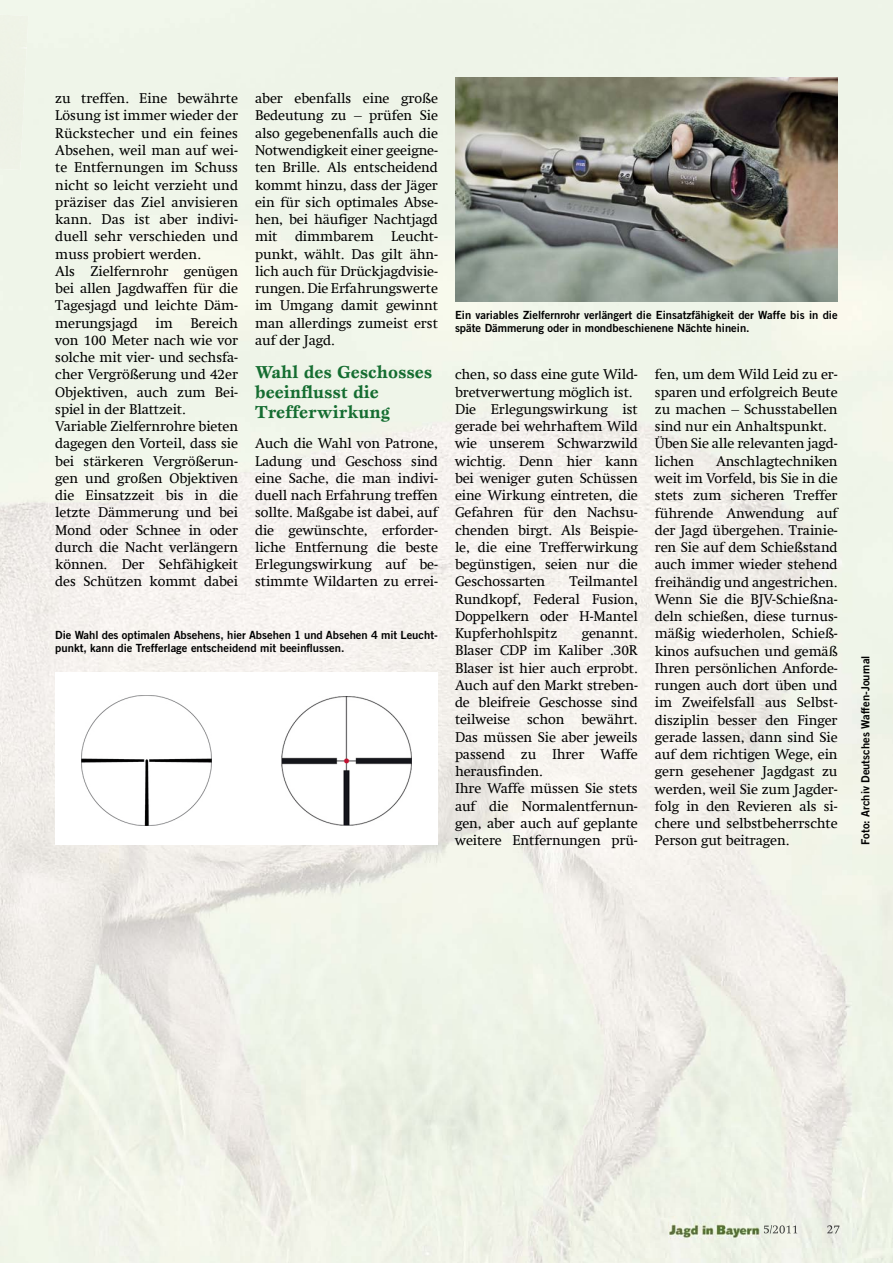
<style>
.page{position:relative;width:893px;height:1263px;background:#fff}
.page>*{position:absolute;margin:0;border:0;box-sizing:border-box;transform-origin:0 0}
.t1{font:700 18px/20.2px "Esprit Std";color:#156d31}
.t2{font:14.25px/17.2px "Swift Com";letter-spacing:-.01em;color:#000}
.t3{font:11.25px/13.5px "Trade Gothic LT Std Bd 2";color:#000}
</style>
<div class="page">
<img style="left:0;top:0;width:893px;height:1263px">
<svg style="left:827px;top:1225px;width:12px;height:8px"></svg>
<img style="left:764px;top:1225px;width:33px;height:8px">
<img style="left:668px;top:1216px;width:92px;height:26px">
<div style="left:0;top:15px;width:28px;height:155px;background:#eef2e6"></div>
<img style="left:455px;top:77px;width:383px;height:225px">
<div style="left:55px;top:672px;width:383px;height:173px;background:#fff"></div>
<img style="left:82px;top:696px;width:129px;height:129px">
<img style="left:282px;top:696px;width:129px;height:130px">
<p class="t2" style="left:55px;top:90px;width:184px">zu treffen. Eine bewährte<br>Lösung ist immer wieder der<br>Rückstecher und ein feines<br>Absehen, weil man auf wei&shy;te Entfernungen im Schuss nicht so leicht verzieht und präziser das Ziel anvisieren kann. Das ist aber indivi&shy;duell sehr verschieden und muss probiert werden.<br>Als Zielfernrohr genügen bei allen Jagdwaffen für die<br>Tagesjagd und leichte Däm&shy;merungsjagd im Bereich von 100 Meter nach wie vor solche mit vier- und sechsfa&shy;cher Vergrößerung und 42er<br>Objektiven, auch zum Bei&shy;spiel in der Blattzeit.<br>Variable Zielfernrohre bieten dagegen den Vorteil, dass sie bei stärkeren Vergrößerun&shy;gen und großen Objektiven die Einsatzzeit bis in die letzte Dämmerung und bei<br>Mond oder Schnee in oder durch die Nacht verlängern können. Der Sehfähigkeit des Schützen kommt dabei</p>
<p class="t2" style="left:255px;top:90px;width:184px;text-align:justify">aber ebenfalls eine große Bedeutung zu – prüfen Sie also gegebenenfalls auch die Notwendigkeit einer geeigne&shy;ten Brille. Als entscheidend kommt hinzu, dass der Jäger ein für sich optimales Abse&shy;hen, bei häufiger Nachtjagd mit dimmbarem Leucht&shy;punkt, wählt. Das gilt ähn&shy;lich auch für Drückjagdvisie&shy;rungen. Die Erfahrungswerte im Umgang damit gewinnt man allerdings zumeist erst auf der Jagd.</p>
<p class="t1" style="left:255px;top:361px;width:179px">Wahl des Geschosses beeinflusst die<br>Trefferwirkung</p>
<p class="t2" style="left:255px;top:435px;width:184px;text-align:justify">Auch die Wahl von Patrone, Ladung und Geschoss sind eine Sache, die man indivi&shy;duell nach Erfahrung treffen sollte. Maßgabe ist dabei, auf die gewünschte, erforder&shy;liche Entfernung die beste Erlegungswirkung auf be&shy;stimmte Wildarten zu errei-</p>
<p class="t3" style="left:55px;top:628px;width:384px">Die Wahl des optimalen Absehens, hier Absehen 1 und Absehen 4 mit Leucht&shy;punkt, kann die Trefferlage entscheidend mit beeinflussen.</p>
<p class="t3" style="left:455px;top:308px;width:384px">Ein variables Zielfernrohr verlängert die Einsatzfähigkeit der Waffe bis in die späte Dämmerung oder in mondbeschienene Nächte hinein.</p>
<p class="t2" style="left:455px;top:366px;width:184px">chen, so dass eine gute Wild&shy;bretverwertung möglich ist.<br>Die Erlegungswirkung ist gerade bei wehrhaftem Wild wie unserem Schwarzwild wichtig. Denn hier kann bei weniger guten Schüssen eine Wirkung eintreten, die<br>Gefahren für den Nachsu&shy;chenden birgt. Als Beispie&shy;le, die eine Trefferwirkung begünstigen, seien nur die<br>Geschossarten</p>
<p class="t2" style="left:455px;top:573px;width:184px;text-align:justify;text-indent:114px">Teilmantel Rundkopf, Federal Fusion, Doppelkern oder H-Mantel Kupferhohlspitz</p>
<p class="t2" style="left:455px;top:625px;width:184px;text-indent:127px">genannt.<br>Blaser CDP im Kaliber .30R<br>Blaser ist hier auch erprobt.<br>Auch auf den Markt streben&shy;de bleifreie Geschosse sind teilweise schon bewährt.<br>Das müssen Sie aber jeweils passend zu Ihrer Waffe herausfinden.<br>Ihre Waffe müssen Sie stets auf die Normalentfernun&shy;gen, aber auch auf geplante weitere Entfernungen prü-</p>
<p class="t2" style="left:655px;top:366px;width:184px">fen, um dem Wild Leid zu er&shy;sparen und erfolgreich Beute zu machen – Schusstabellen sind nur ein Anhaltspunkt.<br>Üben Sie alle relevanten jagd&shy;lichen</p>
<p class="t2" style="left:655px;top:452px;width:184px;text-align:justify;text-indent:61px">Anschlagtechniken weit im Vorfeld, bis Sie in die stets zum sicheren Treffer führende Anwendung auf der Jagd übergehen. Trainie&shy;ren Sie auf dem Schießstand auch immer wieder stehend freihändig und angestrichen.<br>Wenn Sie die BJV-Schießna&shy;deln schießen, diese turnus&shy;mäßig wiederholen, Schieß&shy;kinos aufsuchen und gemäß Ihren persönlichen Anforde&shy;rungen auch dort üben und im Zweifelsfall aus Selbst&shy;disziplin besser den Finger gerade lassen, dann sind Sie auf dem richtigen Wege, ein gern gesehener Jagdgast zu werden, weil Sie zum Jagder&shy;folg in den Revieren als si&shy;chere und selbstbeherrschte Person gut beitragen.</p>
<p class="t3" style="left:858px;top:845px;width:191px;rotate:-90deg">Foto: Archiv Deutsches Waffen-Journal</p>
</div>
